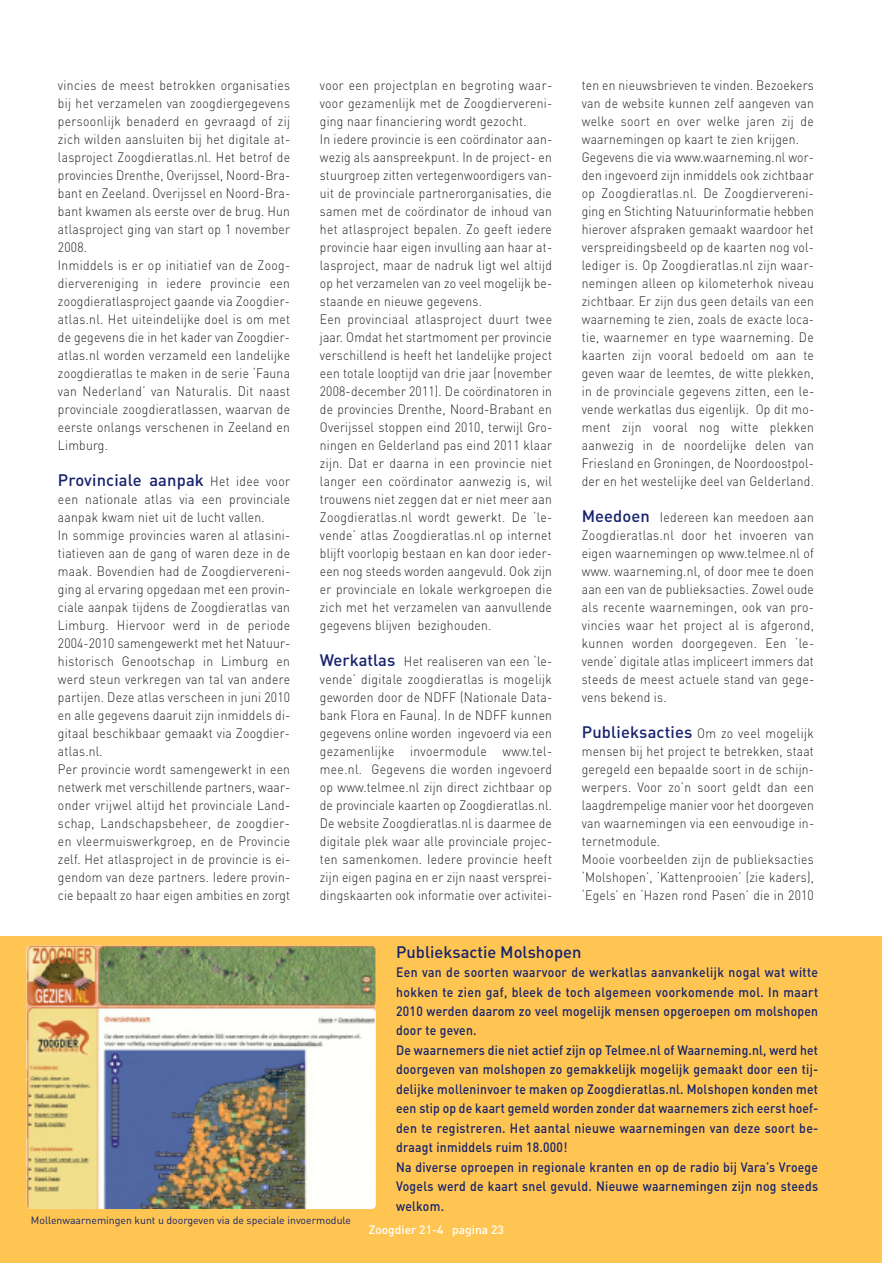
<style>
.page{position:relative;width:882px;height:1263px;background:#fff}
.page>*{position:absolute;margin:0;border:0;box-sizing:border-box;transform-origin:0 0}
.t1{font:500 16.5px "DIN";color:#16226c}
.t2{font:300 13.5px/18px "DIN";letter-spacing:.02em;color:#231f20;scale:.9 1}
.t3{font:500 13.5px/19.5px "DIN";letter-spacing:.02em;color:#16226c;scale:.9 1}
.t4{font:500 12px "DIN";color:#fff}
.t5{font:10.5px "DIN";color:#16226c}
.s1{font-weight:300;font-size:13.5px;color:#231f20}
.s2{font-weight:500;font-size:16.5px;color:#16226c}
</style>
<div class="page">
<div style="left:0;top:937px;width:881px;height:326px;background:#ffc552"></div>
<img style="left:27px;top:946px;width:348px;height:263px;border-radius:4px">
<p class="t2" style="left:58px;top:78px;width:260px">vincies de meest betrokken organisaties bij het verzamelen van zoogdiergegevens persoonlijk benaderd en gevraagd of zij zich wilden aansluiten bij het digitale at&shy;lasproject Zoogdieratlas.nl. Het betrof de provincies Drenthe, Overijssel, Noord-Bra&shy;bant en Zeeland. Overijssel en Noord-Bra&shy;bant kwamen als eerste over de brug. Hun atlasproject ging van start op 1 november 2008.<br>Inmiddels is er op initiatief van de Zoog&shy;diervereniging in iedere provincie een zoogdieratlasproject gaande via Zoogdier&shy;atlas.nl. Het uiteindelijke doel is om met de gegevens die in het kader van Zoogdier&shy;atlas.nl worden verzameld een landelijke zoogdieratlas te maken in de serie ‘Fauna van Nederland’ van Naturalis. Dit naast provinciale zoogdieratlassen, waarvan de eerste onlangs verschenen in Zeeland en Limburg.</p>
<p class="t1" style="left:58px;top:474px;width:233px">Provinciale aanpak <span class="s1">Het idee voor</span></p>
<p class="t2" style="left:58px;top:492px;width:260px">een nationale atlas via een provinciale aanpak kwam niet uit de lucht vallen.<br>In sommige provincies waren al atlasini&shy;tiatieven aan de gang of waren deze in de maak. Bovendien had de Zoogdiervereni&shy;ging al ervaring opgedaan met een provin&shy;ciale aanpak tijdens de Zoogdieratlas van Limburg. Hiervoor werd in de periode 2004-2010 samengewerkt met het Natuur&shy;historisch Genootschap in Limburg en werd steun verkregen van tal van andere partijen. Deze atlas verscheen in juni 2010 en alle gegevens daaruit zijn inmiddels di&shy;gitaal beschikbaar gemaakt via Zoogdier&shy;atlas.nl.<br>Per provincie wordt samengewerkt in een netwerk met verschillende partners, waar&shy;onder vrijwel altijd het provinciale Land&shy;schap, Landschapsbeheer, de zoogdier&shy;en vleermuiswerkgroep, en de Provincie zelf. Het atlasproject in de provincie is ei&shy;gendom van deze partners. Iedere provin&shy;cie bepaalt zo haar eigen ambities en zorgt</p>
<p class="t2" style="left:320px;top:78px;width:260px">voor een projectplan en begroting waar&shy;voor gezamenlijk met de Zoogdiervereni&shy;ging naar financiering wordt gezocht.<br>In iedere provincie is een coördinator aan&shy;wezig als aanspreekpunt. In de project- en stuurgroep zitten vertegenwoordigers van&shy;uit de provinciale partnerorganisaties, die samen met de coördinator de inhoud van het atlasproject bepalen. Zo geeft iedere provincie haar eigen invulling aan haar at&shy;lasproject, maar de nadruk ligt wel altijd op het verzamelen van zo veel mogelijk be&shy;staande en nieuwe gegevens.<br>Een provinciaal atlasproject duurt twee jaar. Omdat het startmoment per provincie verschillend is heeft het landelijke project een totale looptijd van drie jaar (november 2008-december 2011). De coördinatoren in de provincies Drenthe, Noord-Brabant en Overijssel stoppen eind 2010, terwijl Gro&shy;ningen en Gelderland pas eind 2011 klaar zijn. Dat er daarna in een provincie niet langer een coördinator aanwezig is, wil trouwens niet zeggen dat er niet meer aan Zoogdieratlas.nl wordt gewerkt. De ‘le&shy;vende’ atlas Zoogdieratlas.nl op internet blijft voorlopig bestaan en kan door ieder&shy;een nog steeds worden aangevuld. Ook zijn er provinciale en lokale werkgroepen die zich met het verzamelen van aanvullende gegevens blijven bezighouden.</p>
<p class="t2" style="left:320px;top:654px;width:260px;text-align:justify"><span class="s2">Werkatlas</span> Het realiseren van een ‘le&shy;vende’ digitale zoogdieratlas is mogelijk geworden door de NDFF (Nationale Data&shy;bank Flora en Fauna). In de NDFF kunnen gegevens online worden ingevoerd via een gezamenlijke invoermodule www.tel&shy;mee.nl. Gegevens die worden ingevoerd op www.telmee.nl zijn direct zichtbaar op de provinciale kaarten op Zoogdieratlas.nl.<br>De website Zoogdieratlas.nl is daarmee de digitale plek waar alle provinciale projec&shy;ten samenkomen. Iedere provincie heeft zijn eigen pagina en er zijn naast versprei&shy;dingskaarten ook informatie over activitei-</p>
<p class="t2" style="left:581px;top:78px;width:260px">ten en nieuwsbrieven te vinden. Bezoekers van de website kunnen zelf aangeven van welke soort en over welke jaren zij de waarnemingen op kaart te zien krijgen.<br>Gegevens die via www.waarneming.nl wor&shy;den ingevoerd zijn inmiddels ook zichtbaar op Zoogdieratlas.nl. De Zoogdiervereni&shy;ging en Stichting Natuurinformatie hebben hierover afspraken gemaakt waardoor het verspreidingsbeeld op de kaarten nog vol&shy;lediger is. Op Zoogdieratlas.nl zijn waar&shy;nemingen alleen op kilometerhok niveau zichtbaar. Er zijn dus geen details van een waarneming te zien, zoals de exacte loca&shy;tie, waarnemer en type waarneming. De kaarten zijn vooral bedoeld om aan te geven waar de leemtes, de witte plekken, in de provinciale gegevens zitten, een le&shy;vende werkatlas dus eigenlijk. Op dit mo&shy;ment zijn vooral nog witte plekken aanwezig in de noordelijke delen van Friesland en Groningen, de Noordoostpol&shy;der en het westelijke deel van Gelderland.</p>
<p class="t2" style="left:581px;top:510px;width:260px;text-align:justify"><span class="s2">Meedoen</span> Iedereen kan meedoen aan Zoogdieratlas.nl door het invoeren van eigen waarnemingen op www.telmee.nl of www. waarneming.nl, of door mee te doen aan een van de publieksacties. Zowel oude als recente waarnemingen, ook van pro&shy;vincies waar het project al is afgerond, kunnen worden doorgegeven. Een ‘le&shy;vende’ digitale atlas impliceert immers dat steeds de meest actuele stand van gege&shy;vens bekend is.</p>
<p class="t2" style="left:581px;top:726px;width:260px"><span class="s2">Publieksacties</span> Om zo veel mogelijk mensen bij het project te betrekken, staat geregeld een bepaalde soort in de schijn&shy;werpers. Voor zo’n soort geldt dan een laagdrempelige manier voor het doorgeven van waarnemingen via een eenvoudige in&shy;ternetmodule.<br>Mooie voorbeelden zijn de publieksacties ‘Molshopen’, ‘Kattenprooien’ (zie kaders), ‘Egels’ en ‘Hazen rond Pasen’ die in 2010</p>
<p class="t1" style="left:396px;top:946px;width:187px">Publieksactie Molshopen</p>
<p class="t3" style="left:396px;top:964px;width:470px">Een van de soorten waarvoor de werkatlas aanvankelijk nogal wat witte hokken te zien gaf, bleek de toch algemeen voorkomende mol. In maart 2010 werden daarom zo veel mogelijk mensen opgeroepen om molshopen door te geven.<br>De waarnemers die niet actief zijn op Telmee.nl of Waarneming.nl, werd het doorgeven van molshopen zo gemakkelijk mogelijk gemaakt door een tij&shy;delijke molleninvoer te maken op Zoogdieratlas.nl. Molshopen konden met een stip op de kaart gemeld worden zonder dat waarnemers zich eerst hoef&shy;den te registreren. Het aantal nieuwe waarnemingen van deze soort be&shy;draagt inmiddels ruim 18.000!<br>Na diverse oproepen in regionale kranten en op de radio bij Vara’s Vroege Vogels werd de kaart snel gevuld. Nieuwe waarnemingen zijn nog steeds welkom.</p>
<p class="t5" style="left:31px;top:1217px;width:321px">Mollenwaarnemingen kunt u doorgeven via de speciale invoermodule</p>
<p class="t4" style="left:369px;top:1226px;width:136px">Zoogdier 21-4 pagina 23</p>
</div>
